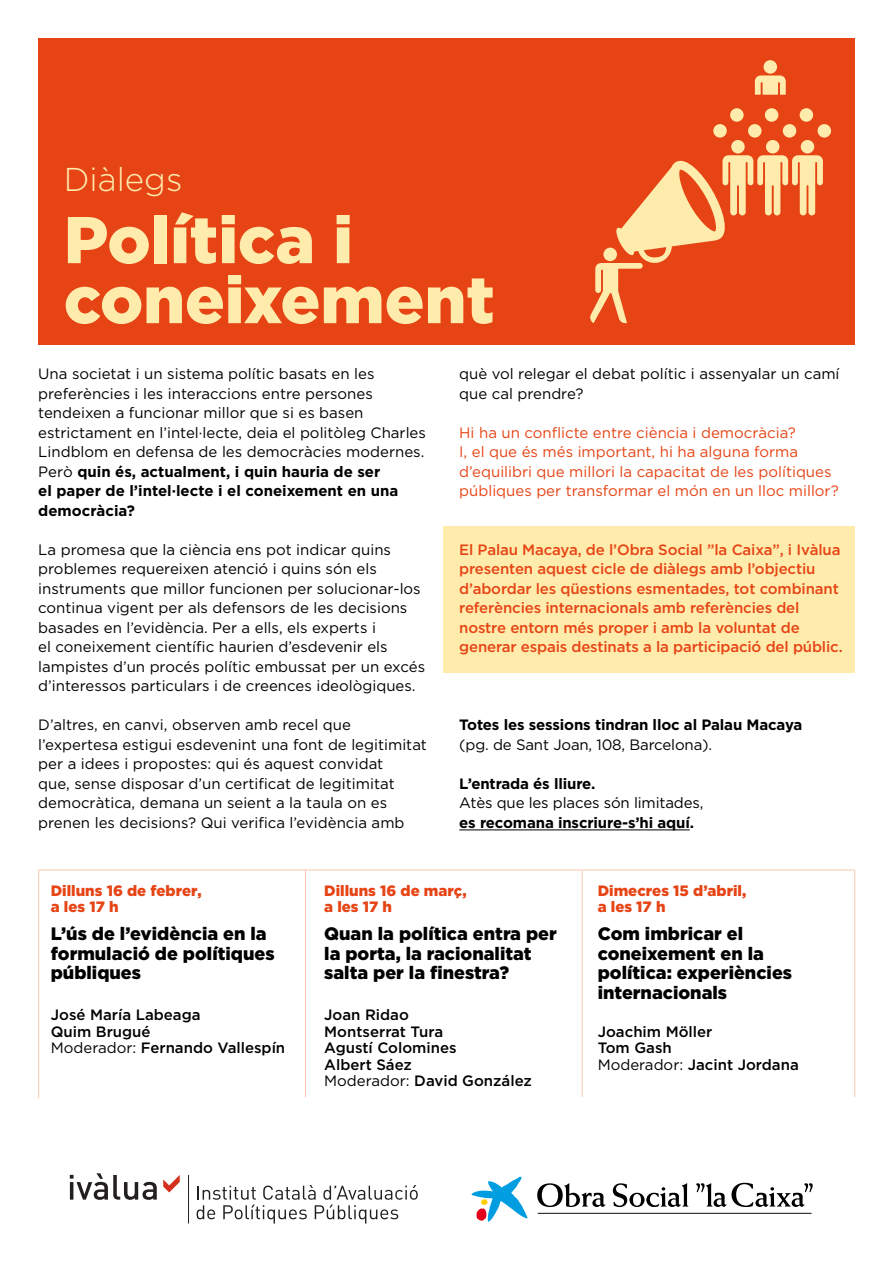
<style>
.page{position:relative;width:893px;height:1263px;background:#fff}
.page>*{position:absolute;margin:0;border:0;box-sizing:border-box;transform-origin:0 0}
.Titol_cicle{font:900 66px "Gotham";color:#ffecad}
.Tipologia_cicle{font:300 33px "Gotham";color:#ffecad}
.Titol{font:900 18px/19.5px "Gotham";color:#000}
.Texto_base{font:15px/19.5px "Gotham";color:#000}
.Texto_base-2{font:500 15px/19.5px "Gotham";letter-spacing:-.01em;color:#e64415}
.Texto_base-3{font:500 15px "Gotham";color:#000}
.Texto_base-4{font:15px/19.5px "Gotham";color:#e64415}
.Texto_base-5{font:700 15px "Gotham";letter-spacing:-.01em;color:#000}
.Tipologia_cicle-2{font:900 15px/16.5px "Gotham";color:#e64415}
.s1{font-weight:700}
.s2{font-weight:400}
</style>
<div class="page">
<div style="left:443px;top:526px;width:412px;height:146px;background:#ffecad"></div>
<hr style="left:459px;top:830px;width:231px;height:1px;background:#000">
<div style="left:38px;top:38px;width:817px;height:306px;background:#e64415"></div>
<div style="left:763px;top:60px;width:14px;height:14px;background:#ffecad;border-radius:50%"></div>
<div style="left:731px;top:140px;width:14px;height:13px;background:#ffecad;border-radius:50%"></div>
<div style="left:766px;top:140px;width:13px;height:13px;background:#ffecad;border-radius:50%"></div>
<div style="left:801px;top:140px;width:13px;height:13px;background:#ffecad;border-radius:50%"></div>
<div style="left:713px;top:124px;width:14px;height:14px;background:#ffecad;border-radius:50%"></div>
<div style="left:748px;top:124px;width:13px;height:14px;background:#ffecad;border-radius:50%"></div>
<div style="left:783px;top:124px;width:13px;height:14px;background:#ffecad;border-radius:50%"></div>
<div style="left:818px;top:124px;width:13px;height:14px;background:#ffecad;border-radius:50%"></div>
<div style="left:730px;top:108px;width:14px;height:14px;background:#ffecad;border-radius:50%"></div>
<div style="left:765px;top:108px;width:13px;height:14px;background:#ffecad;border-radius:50%"></div>
<div style="left:800px;top:108px;width:13px;height:14px;background:#ffecad;border-radius:50%"></div>
<svg style="left:755px;top:75px;width:31px;height:20px"></svg>
<svg style="left:590px;top:155px;width:233px;height:169px"></svg>
<svg style="left:471px;top:1177px;width:57px;height:45px"></svg>
<svg style="left:538px;top:1213px;width:273px;height:1px"></svg>
<svg style="left:696px;top:1183px;width:117px;height:24px"></svg>
<svg style="left:537px;top:1183px;width:68px;height:24px"></svg>
<svg style="left:613px;top:1183px;width:75px;height:24px"></svg>
<svg style="left:70px;top:1173px;width:87px;height:27px"></svg>
<svg style="left:163px;top:1175px;width:17px;height:17px"></svg>
<svg style="left:197px;top:1185px;width:221px;height:38px"></svg>
<hr style="left:188px;top:1175px;width:1px;height:48px;background:#231f20">
<hr style="left:305px;top:870px;width:1px;height:227px;background:#f9caad">
<hr style="left:38px;top:870px;width:1px;height:228px;background:#f9caad">
<hr style="left:854px;top:870px;width:1px;height:227px;background:#f9caad">
<hr style="left:38px;top:870px;width:817px;height:1px;background:#f9caad">
<hr style="left:582px;top:870px;width:1px;height:227px;background:#f9caad">
<p class="Tipologia_cicle" style="left:64px;top:162px;width:120px">Diàlegs</p>
<p class="Titol_cicle" style="left:64px;top:202px;width:291px">Política i</p>
<p class="Titol_cicle" style="left:64px;top:262px;width:432px">coneixement</p>
<p class="Texto_base" style="left:38px;top:364px;width:389px">Una societat i un sistema polític basats en les preferències i les interaccions entre persones tendeixen a funcionar millor que si es basen estrictament en l’intel·lecte, deia el politòleg Charles Lindblom en defensa de les democràcies modernes.<br>Però <span class="s1">quin és, actualment, i quin hauria de ser<br>el paper de l’intel·lecte i el coneixement en una democràcia?</span></p>
<p class="Texto_base" style="left:38px;top:539px;width:388px">La promesa que la ciència ens pot indicar quins problemes requereixen atenció i quins són els instruments que millor funcionen per solucionar-los continua vigent per als defensors de les decisions basades en l’evidència. Per a ells, els experts i<br>el coneixement científic haurien d’esdevenir els lampistes d’un procés polític embussat per un excés d’interessos particulars i de creences ideològiques.</p>
<p class="Texto_base" style="left:38px;top:715px;width:390px">D’altres, en canvi, observen amb recel que l’expertesa estigui esdevenint una font de legitimitat per a idees i propostes: qui és aquest convidat<br>que, sense disposar d’un certificat de legitimitat democràtica, demana un seient a la taula on es prenen les decisions? Qui verifica l’evidència amb</p>
<p class="Texto_base" style="left:459px;top:364px;width:382px">què vol relegar el debat polític i assenyalar un camí que cal prendre?</p>
<p class="Texto_base-4" style="left:459px;top:422px;width:381px">Hi ha un conflicte entre ciència i democràcia?<br>I, el que és més important, hi ha alguna forma d’equilibri que millori la capacitat de les polítiques públiques per transformar el món en un lloc millor?</p>
<p class="Texto_base-2" style="left:459px;top:539px;width:385px">El Palau Macaya, de l’Obra Social ”la Caixa”, i Ivàlua presenten aquest cicle de diàlegs amb l’objectiu d’abordar les qüestions esmentades, tot combinant referències internacionals amb referències del nostre entorn més proper i amb la voluntat de generar espais destinats a la participació del públic.</p>
<p class="Texto_base-5" style="left:459px;top:716px;width:345px">Totes les sessions tindran lloc al Palau Macaya</p>
<p class="Texto_base" style="left:459px;top:734px;width:254px">(pg. de Sant Joan, 108, Barcelona).</p>
<p class="Texto_base-5" style="left:459px;top:775px;width:138px">L’entrada és lliure.</p>
<p class="Texto_base" style="left:459px;top:793px;width:246px">Atès que les places són limitades,</p>
<p class="Texto_base-5" style="left:459px;top:814px;width:236px">es recomana inscriure-s’hi aquí.</p>
<p class="Tipologia_cicle-2" style="left:51px;top:882px;width:153px">Dilluns 16 de febrer, a les 17 h</p>
<p class="Titol" style="left:51px;top:923px;width:225px">L’ús de l’evidència en la formulació de polítiques públiques</p>
<p class="Texto_base-3" style="left:51px;top:1006px;width:151px">José María Labeaga</p>
<p class="Texto_base-3" style="left:51px;top:1023px;width:101px">Quim Brugué</p>
<p class="Texto_base-3" style="left:51px;top:1039px;width:236px"><span class="s2">Moderador:</span> Fernando Vallespín</p>
<p class="Tipologia_cicle-2" style="left:324px;top:882px;width:144px">Dilluns 16 de març, a les 17 h</p>
<p class="Titol" style="left:324px;top:923px;width:234px">Quan la política entra per la porta, la racionalitat salta per la finestra?</p>
<p class="Texto_base-3" style="left:324px;top:1006px;width:86px">Joan Ridao</p>
<p class="Texto_base-3" style="left:324px;top:1023px;width:120px">Montserrat Tura</p>
<p class="Texto_base-3" style="left:324px;top:1039px;width:134px">Agustí Colomines</p>
<p class="Texto_base-3" style="left:324px;top:1056px;width:89px">Albert Sáez</p>
<p class="Texto_base-3" style="left:324px;top:1072px;width:209px"><span class="s2">Moderador:</span> David González</p>
<p class="Tipologia_cicle-2" style="left:598px;top:882px;width:150px">Dimecres 15 d’abril, a les 17 h</p>
<p class="Titol" style="left:598px;top:923px;width:196px">Com imbricar el coneixement en la política: experiències internacionals</p>
<p class="Texto_base-3" style="left:598px;top:1023px;width:116px">Joachim Möller</p>
<p class="Texto_base-3" style="left:598px;top:1039px;width:76px">Tom Gash</p>
<p class="Texto_base-3" style="left:598px;top:1056px;width:203px"><span class="s2">Moderador:</span> Jacint Jordana</p>
</div>
